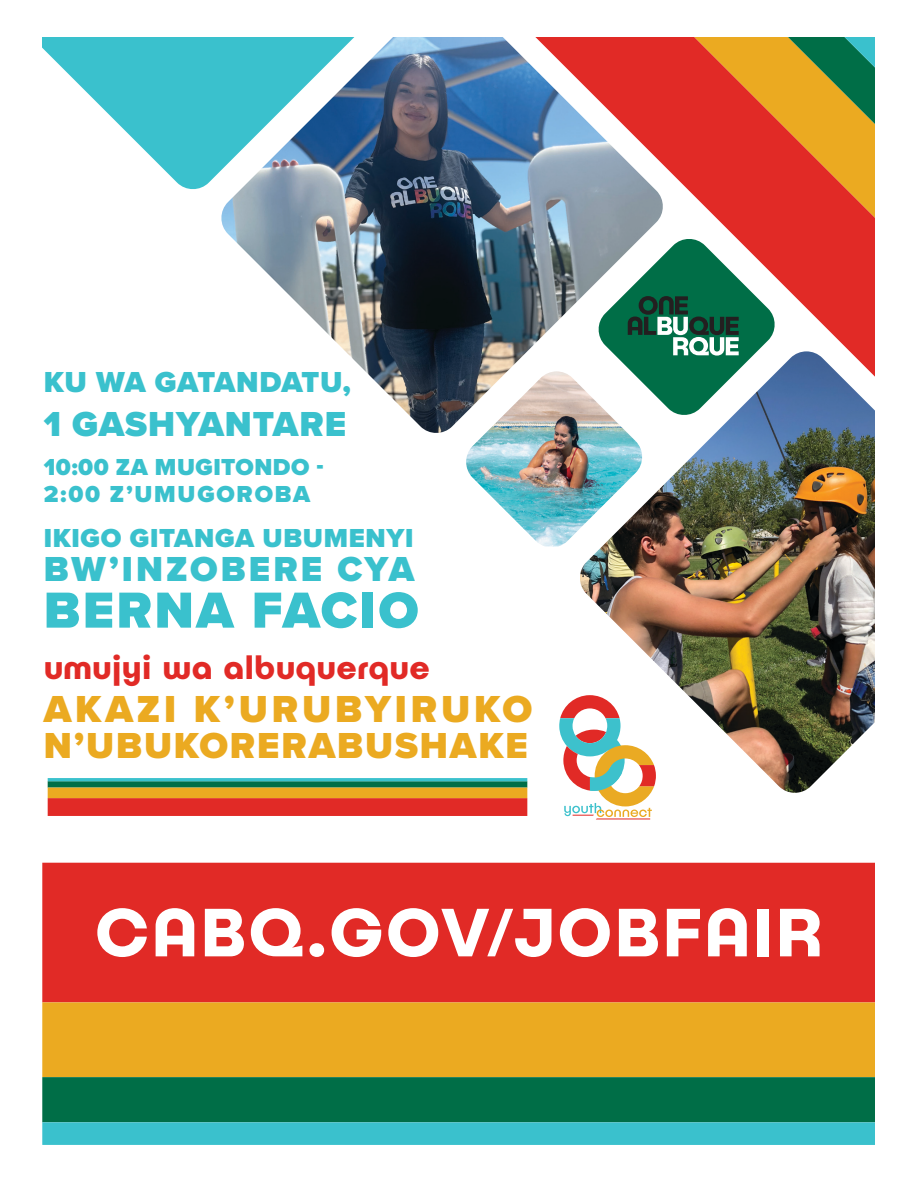
<style>
.page{position:relative;width:918px;height:1188px;background:#fff}
.page>*{position:absolute;margin:0;border:0;box-sizing:border-box;transform-origin:0 0}
.t1{font:700 68.25px "Publica Play";letter-spacing:.04em;color:#fff}
.t2{font:900 52.5px "Proxima Nova";letter-spacing:.045em;color:#3ac1cd}
.t3{font:900 39px "Proxima Nova";letter-spacing:.1em;color:#ebaa21}
.t4{font:900 37.5px "Proxima Nova";letter-spacing:.05em;color:#ebaa21}
.t5{font:900 36px "Proxima Nova";letter-spacing:.085em;color:#3ac1cd}
.t6{font:900 36px "Proxima Nova";letter-spacing:.025em;color:#3ac1cd}
.t7{font:700 33.9px "Publica Play";letter-spacing:.01em;color:#e12a26}
.t8{font:900 30px "Proxima Nova";letter-spacing:.005em;color:#3ac1cd}
.t9{font:900 27px "Proxima Nova";letter-spacing:.025em;color:#3ac1cd}
.t10{font:900 24px/27px "Proxima Nova";letter-spacing:.02em;color:#3ac1cd}
</style>
<div class="page">
<img style="left:221px;top:37px;width:251px;height:396px">
<img style="left:580px;top:470px;width:295px;height:323px">
<img style="left:464px;top:371px;width:180px;height:175px">
<img style="left:472px;top:37px;width:403px;height:433px">
<svg style="left:551px;top:37px;width:324px;height:353px"></svg>
<svg style="left:598px;top:37px;width:277px;height:306px"></svg>
<svg style="left:626px;top:37px;width:249px;height:278px;background:#d45f3d"></svg>
<svg style="left:42px;top:37px;width:380px;height:154px"></svg>
<svg style="left:596px;top:237px;width:181px;height:180px"></svg>
<div style="left:48px;top:781px;width:479px;height:7px;background:#006e47"></div>
<div style="left:48px;top:798px;width:479px;height:18px;background:#e12a26"></div>
<div style="left:48px;top:788px;width:479px;height:10px;background:#ebaa21"></div>
<hr style="left:48px;top:778px;width:479px;height:3px;background:#3ac1cd">
<div style="left:42px;top:863px;width:835px;height:139px;background:#e12a26"></div>
<div style="left:42px;top:1002px;width:835px;height:75px;background:#ebaa21"></div>
<div style="left:42px;top:1077px;width:835px;height:45px;background:#006e47"></div>
<div style="left:42px;top:1122px;width:835px;height:23px;background:#3ac1cd"></div>
<div style="left:875px;top:0;width:43px;height:1188px;background:#fff"></div>
<svg style="left:559px;top:695px;width:97px;height:124px"></svg>
<p class="t8" style="left:44px;top:360px;width:309px">KU WA GATANDATU,</p>
<h3 class="t6" style="left:44px;top:397px;width:304px">1 GASHYANTARE</h3>
<p class="t10" style="left:44px;top:453px;width:281px">10:00 ZA MUGITONDO -<br>2:00 Z’UMUGOROBA</p>
<p class="t9" style="left:44px;top:518px;width:371px">IKIGO GITANGA UBUMENYI</p>
<h3 class="t5" style="left:44px;top:542px;width:372px">BW’INZOBERE CYA</h3>
<h2 class="t2" style="left:44px;top:571px;width:376px">BERNA FACIO</h2>
<h3 class="t7" style="left:44px;top:645px;width:388px">umujyi wa albuquerque</h3>
<h3 class="t3" style="left:44px;top:679px;width:490px">AKAZI K’URUBYIRUKO</h3>
<h3 class="t4" style="left:44px;top:717px;width:485px">N’UBUKORERABUSHAKE</h3>
<h1 class="t1" style="left:95px;top:887px;width:729px">CABQ.GOV/JOBFAIR</h1>
</div>
